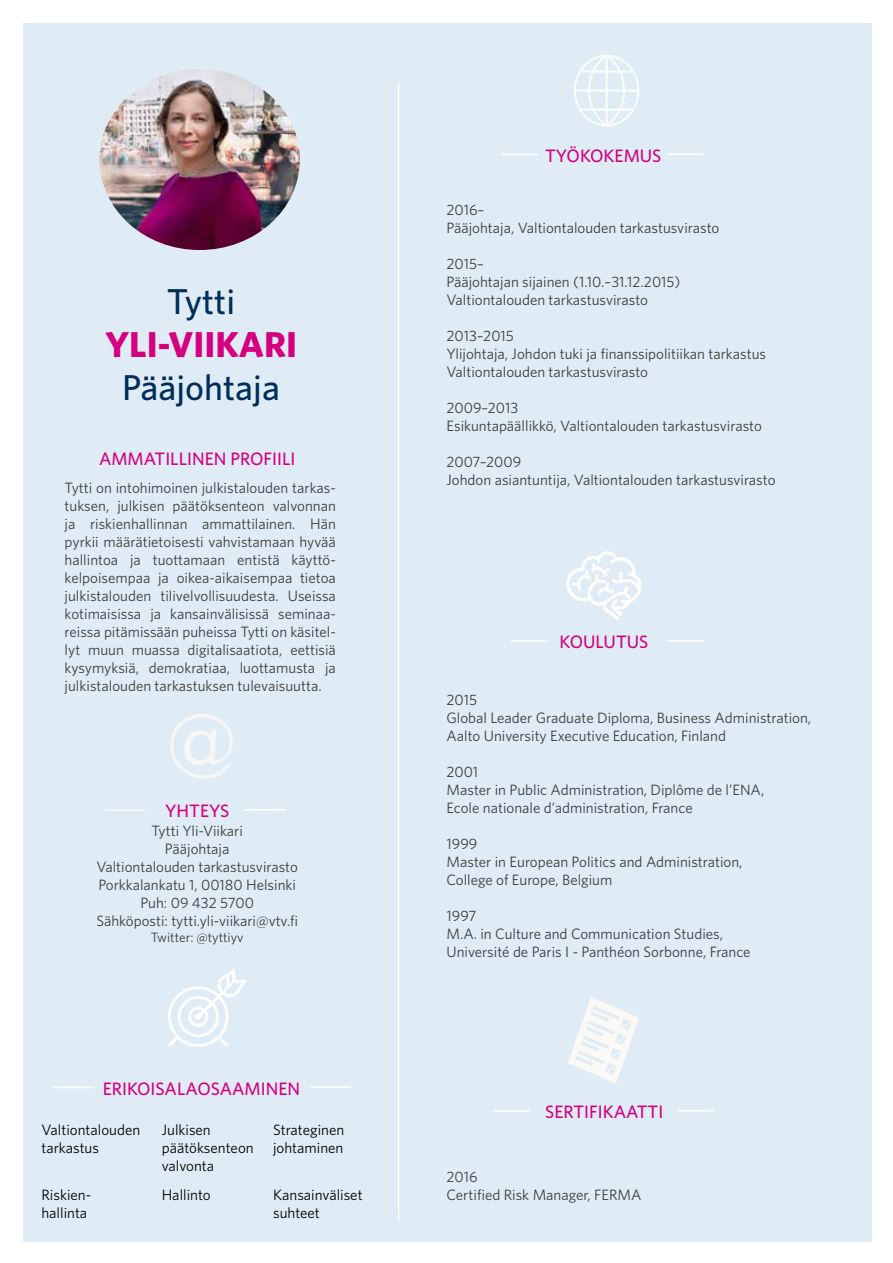
<style>
.page{position:relative;width:893px;height:1263px;background:#fff}
.page>*{position:absolute;margin:0;border:0;box-sizing:border-box;transform-origin:0 0}
.t1{font:500 36px "Whitney";color:#012d5b}
.t2{font:700 36px "Whitney";color:#d4007f}
.t3{font:500 18px "Whitney";color:#d4007f}
.t4{font:15px/18px "Whitney";color:#3c3c3b}
.t5{font:15px/18px "Whitney";color:#000}
.t6{font:13.5px "Whitney";color:#3c3c3b}
</style>
<div class="page">
<div style="left:23px;top:23px;width:849px;height:1219px;background:#dfecf5"></div>
<hr style="left:398px;top:82px;width:1px;height:1139px;background:#fff">
<hr style="left:105px;top:809px;width:40px;height:2px;background:#fff">
<hr style="left:245px;top:809px;width:40px;height:2px;background:#fff">
<hr style="left:501px;top:154px;width:37px;height:1px;background:#fff">
<hr style="left:667px;top:153px;width:36px;height:2px;background:#fff">
<img style="left:99px;top:70px;width:201px;height:180px">
<svg style="left:170px;top:714px;width:63px;height:65px"></svg>
<svg style="left:574px;top:55px;width:65px;height:71px"></svg>
<hr style="left:511px;top:640px;width:36px;height:2px;background:#fff">
<hr style="left:667px;top:640px;width:37px;height:1px;background:#fff">
<svg style="left:566px;top:551px;width:76px;height:70px"></svg>
<hr style="left:493px;top:1110px;width:37px;height:2px;background:#fff">
<hr style="left:677px;top:1110px;width:37px;height:1px;background:#fff">
<svg style="left:568px;top:997px;width:71px;height:86px"></svg>
<hr style="left:53px;top:1087px;width:41px;height:1px;background:#fff">
<hr style="left:310px;top:1086px;width:41px;height:2px;background:#fff">
<svg style="left:168px;top:968px;width:79px;height:79px"></svg>
<h1 class="t1" style="left:167px;top:277px;width:70px">Tytti</h1>
<h1 class="t2" style="left:105px;top:320px;width:194px">YLI-VIIKARI</h1>
<h1 class="t1" style="left:122px;top:364px;width:159px">Pääjohtaja</h1>
<p class="t3" style="left:99px;top:447px;width:198px">AMMATILLINEN PROFIILI</p>
<p class="t4" style="left:65px;top:478px;width:273px;text-align:justify">Tytti on intohimoinen julkistalouden tarkas&shy;tuksen, julkisen päätöksenteon valvonnan ja riskienhallinnan ammattilainen. Hän pyrkii määrätietoisesti vahvistamaan hyvää hallintoa ja tuottamaan entistä käyttö&shy;kelpoisempaa ja oikea-aikaisempaa tietoa julkistalouden tilivelvollisuudesta. Useissa kotimaisissa ja kansainvälisissä seminaa&shy;reissa pitämissään puheissa Tytti on käsitel&shy;lyt muun muassa digitalisaatiota, eettisiä kysymyksiä, demokratiaa, luottamusta ja julkistalouden tarkastuksen tulevaisuutta.</p>
<p class="t3" style="left:165px;top:799px;width:66px">YHTEYS</p>
<p class="t4" style="left:96px;top:821px;width:203px;text-align:center">Tytti Yli-Viikari<br>Pääjohtaja<br>Valtiontalouden tarkastusvirasto<br>Porkkalankatu 1, 00180 Helsinki<br>Puh: 09 432 5700<br>Sähköposti: tytti.yli-viikari@vtv.fi</p>
<p class="t6" style="left:151px;top:928px;width:94px">Twitter: @tyttiyv</p>
<p class="t3" style="left:103px;top:1076px;width:199px">ERIKOISALAOSAAMINEN</p>
<p class="t5" style="left:41px;top:1120px;width:100px">Valtiontalouden tarkastus</p>
<p class="t5" style="left:162px;top:1120px;width:93px">Julkisen päätöksenteon valvonta</p>
<p class="t5" style="left:273px;top:1120px;width:73px">Strateginen johtaminen</p>
<p class="t5" style="left:41px;top:1185px;width:51px">Riskien&shy;hallinta</p>
<p class="t5" style="left:162px;top:1185px;width:51px">Hallinto</p>
<p class="t5" style="left:273px;top:1185px;width:91px">Kansainväliset suhteet</p>
<p class="t3" style="left:545px;top:143px;width:118px">TYÖKOKEMUS</p>
<p class="t4" style="left:446px;top:201px;width:274px">2016–<br>Pääjohtaja, Valtiontalouden tarkastusvirasto</p>
<p class="t4" style="left:446px;top:255px;width:235px">2015–<br>Pääjohtajan sijainen (1.10.–31.12.2015)<br>Valtiontalouden tarkastusvirasto</p>
<p class="t4" style="left:446px;top:327px;width:321px">2013–2015<br>Ylijohtaja, Johdon tuki ja finanssipolitiikan tarkastus<br>Valtiontalouden tarkastusvirasto</p>
<p class="t4" style="left:446px;top:399px;width:317px">2009–2013<br>Esikuntapäällikkö, Valtiontalouden tarkastusvirasto</p>
<p class="t4" style="left:446px;top:453px;width:331px">2007–2009<br>Johdon asiantuntija, Valtiontalouden tarkastusvirasto</p>
<p class="t3" style="left:560px;top:630px;width:90px">KOULUTUS</p>
<p class="t4" style="left:446px;top:690px;width:366px">2015<br>Global Leader Graduate Diploma, Business Administration,<br>Aalto University Executive Education, Finland</p>
<p class="t4" style="left:446px;top:762px;width:319px">2001<br>Master in Public Administration, Diplôme de l’ENA,<br>Ecole nationale d’administration, France</p>
<p class="t4" style="left:446px;top:834px;width:298px">1999<br>Master in European Politics and Administration,<br>College of Europe, Belgium</p>
<p class="t4" style="left:446px;top:906px;width:306px">1997<br>M.A. in Culture and Communication Studies,<br>Université de Paris I - Panthéon Sorbonne, France</p>
<p class="t3" style="left:545px;top:1100px;width:120px">SERTIFIKAATTI</p>
<p class="t4" style="left:446px;top:1167px;width:197px">2016<br>Certified Risk Manager, FERMA</p>
</div>
